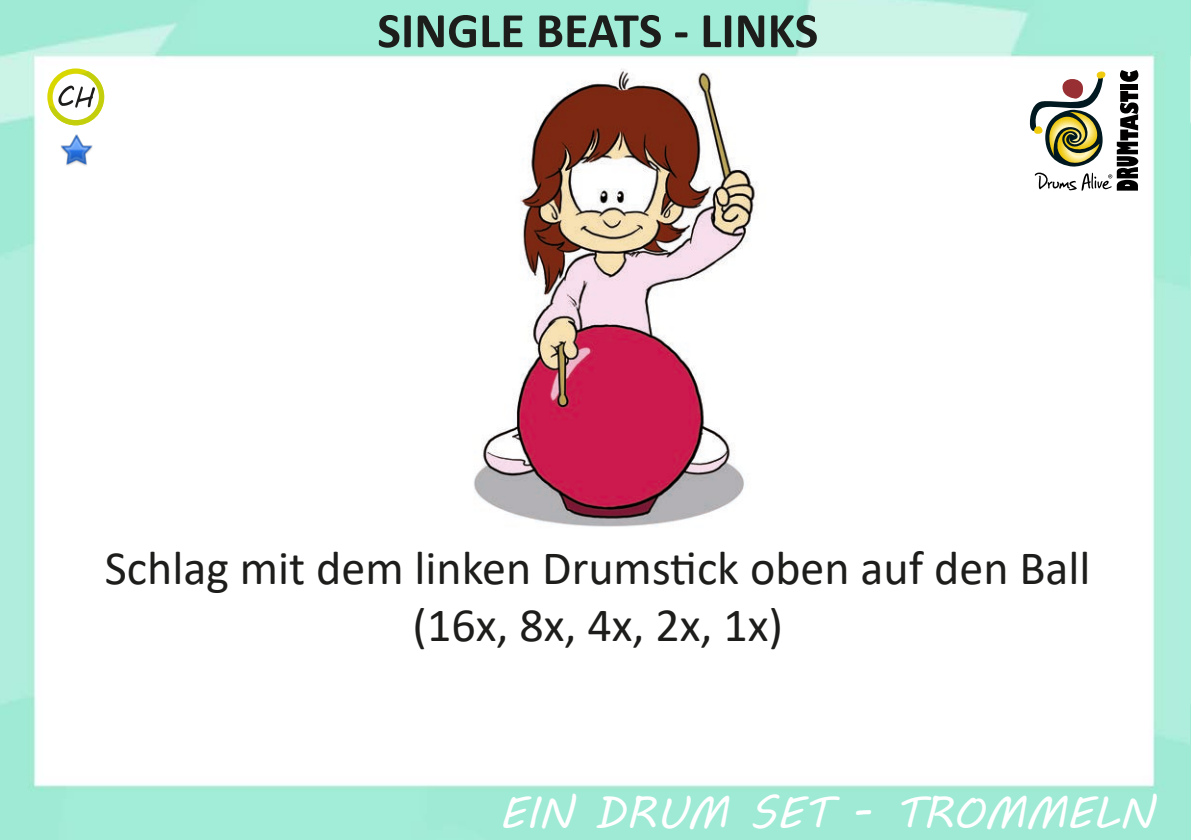
<style>
.page{position:relative;width:1191px;height:840px;background:#fff}
.page>*{position:absolute;margin:0;border:0;box-sizing:border-box;transform-origin:0 0}
.t1{font:700 50px "Calibri";color:#1d1d1b}
.t2{font:48px/57.6px "Calibri";color:#1d1d1b;text-align:center}
.t3{font:44px "MV Boli";color:#fff}
</style>
<div class="page">
<img style="left:0;top:0;width:1191px;height:839px">
<svg style="left:1026px;top:68px;width:115px;height:124px"></svg>
<svg style="left:47px;top:68px;width:57px;height:57px"></svg>
<svg style="left:49px;top:71px;width:55px;height:54px"></svg>
<img style="left:246px;top:68px;width:717px;height:463px">
<img style="left:61px;top:134px;width:31px;height:32px">
<p class="t1" style="left:377px;top:-5px;width:442px">SINGLE BEATS - LINKS</p>
<p class="t2" style="left:105px;top:537px;width:987px">Schlag mit dem linken Drumstick oben auf den Ball (16x, 8x, 4x, 2x, 1x)</p>
<p class="t3" style="left:499px;top:782px;width:656px">EIN DRUM SET - TROMMELN</p>
</div>
